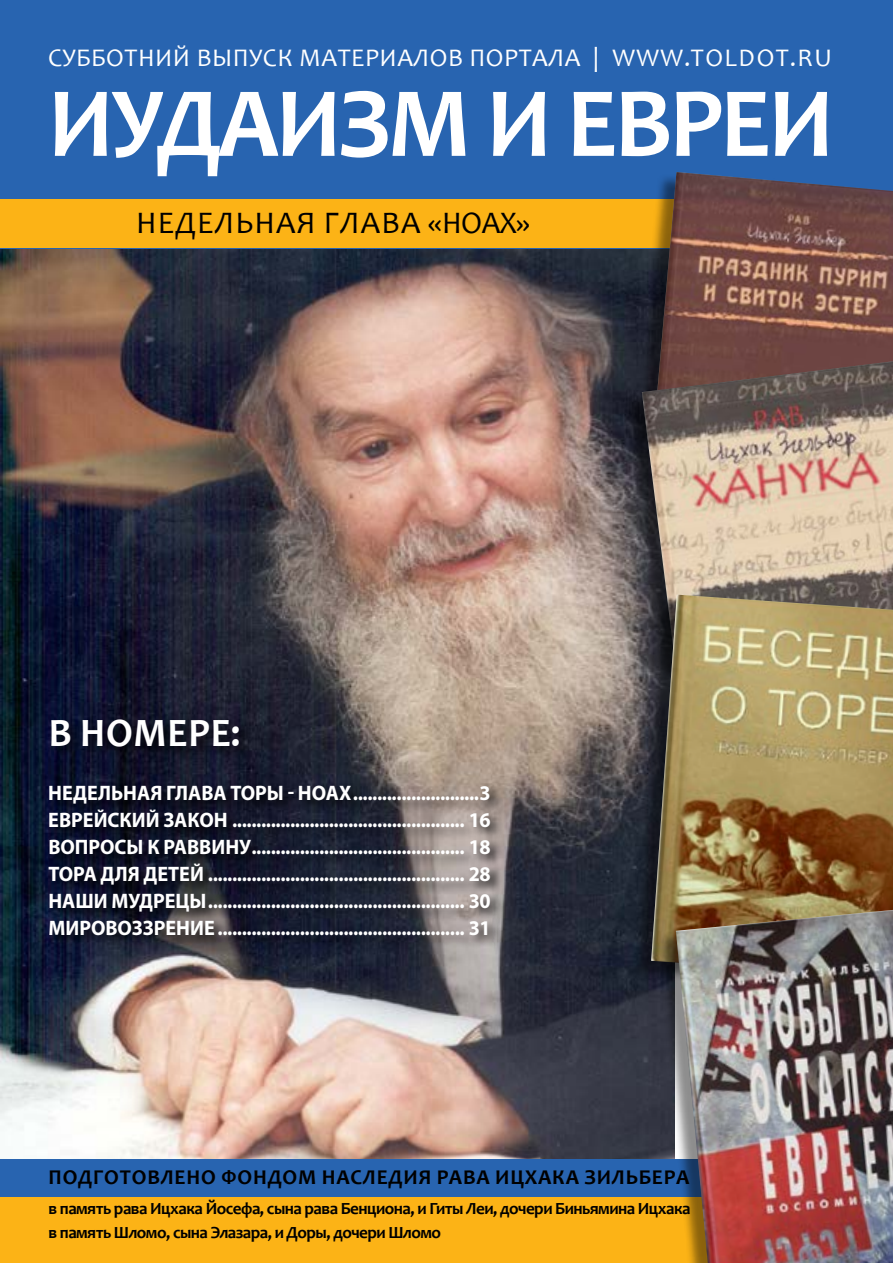
<style>
.page{position:relative;width:893px;height:1263px;background:#fff}
.page>*{position:absolute;margin:0;border:0;box-sizing:border-box;transform-origin:0 0}
.t1{font:700 100.5px "Candara";letter-spacing:-.03em;color:#fff;scale:.96 1}
.t2{font:700 40.5px "Candara";letter-spacing:.02em;color:#fff;scale:.95 1}
.t3{font:31.5px "Candara";letter-spacing:.04em;color:#000}
.t4{font:25.5px "Candara";letter-spacing:.02em;color:#fff}
.t5{font:700 21.15px "Candara";letter-spacing:.04em;color:#000}
.t6{font:700 21px/27px "Myriad Pro";color:#fff;text-align:justify;scale:.96 1}
.t7{font:700 17.1px/24px "Candara";letter-spacing:-.03em;color:#000}
</style>
<div class="page">
<img style="left:0;top:249px;width:656px;height:1014px">
<div style="left:0;top:0;width:893px;height:249px;background:#2864b0"></div>
<div style="left:0;top:1160px;width:893px;height:102px;background:#fcb316"></div>
<div style="left:0;top:199px;width:893px;height:49px;background:#fcb316"></div>
<div style="left:634px;top:174px;width:259px;height:295px;background:#000;opacity:.45"></div>
<img style="left:654px;top:172px;width:239px;height:189px">
<div style="left:622px;top:363px;width:271px;height:318px;background:#000;opacity:.45"></div>
<img style="left:642px;top:361px;width:251px;height:235px">
<div style="left:632px;top:596px;width:261px;height:399px;background:#000;opacity:.45"></div>
<img style="left:651px;top:595px;width:242px;height:383px">
<div style="left:0;top:1159px;width:893px;height:38px;background:#2864b0"></div>
<div style="left:656px;top:909px;width:237px;height:354px;background:#000;opacity:.45"></div>
<img style="left:676px;top:910px;width:217px;height:353px">
<div style="left:46px;top:719px;width:459px;height:230px;background:#000;opacity:.75"></div>
<p class="t4" style="left:48px;top:42px;width:785px">СУББОТНИЙ ВЫПУСК МАТЕРИАЛОВ ПОРТАЛА | WWW.TOLDOT.RU</p>
<h1 class="t1" style="left:48px;top:60px;width:820px">ИУДАИЗМ И ЕВРЕИ</h1>
<h3 class="t3" style="left:136px;top:203px;width:396px">НЕДЕЛЬНАЯ ГЛАВА «НОАХ»</h3>
<h2 class="t2" style="left:49px;top:707px;width:203px">В НОМЕРЕ:</h2>
<p class="t6" style="left:48px;top:779px;width:462px">НЕДЕЛЬНАЯ ГЛАВА ТОРЫ - НОАХ..........................3<br>ЕВРЕЙСКИЙ ЗАКОН ................................................ 16<br>ВОПРОСЫ К РАВВИНУ............................................ 18<br>ТОРА ДЛЯ ДЕТЕЙ ..................................................... 28<br>НАШИ МУДРЕЦЫ..................................................... 30<br>МИРОВОЗЗРЕНИЕ ................................................... 31</p>
<p class="t5" style="left:49px;top:1164px;width:642px">ПОДГОТОВЛЕНО ФОНДОМ НАСЛЕДИЯ РАВА ИЦХАКА ЗИЛЬБЕРА</p>
<p class="t7" style="left:49px;top:1196px;width:644px">в память рава Ицхака Йосефа, сына рава Бенциона, и Гиты Леи, дочери Биньямина Ицхака в память Шломо, сына Элазара, и Доры, дочери Шломо</p>
</div>
